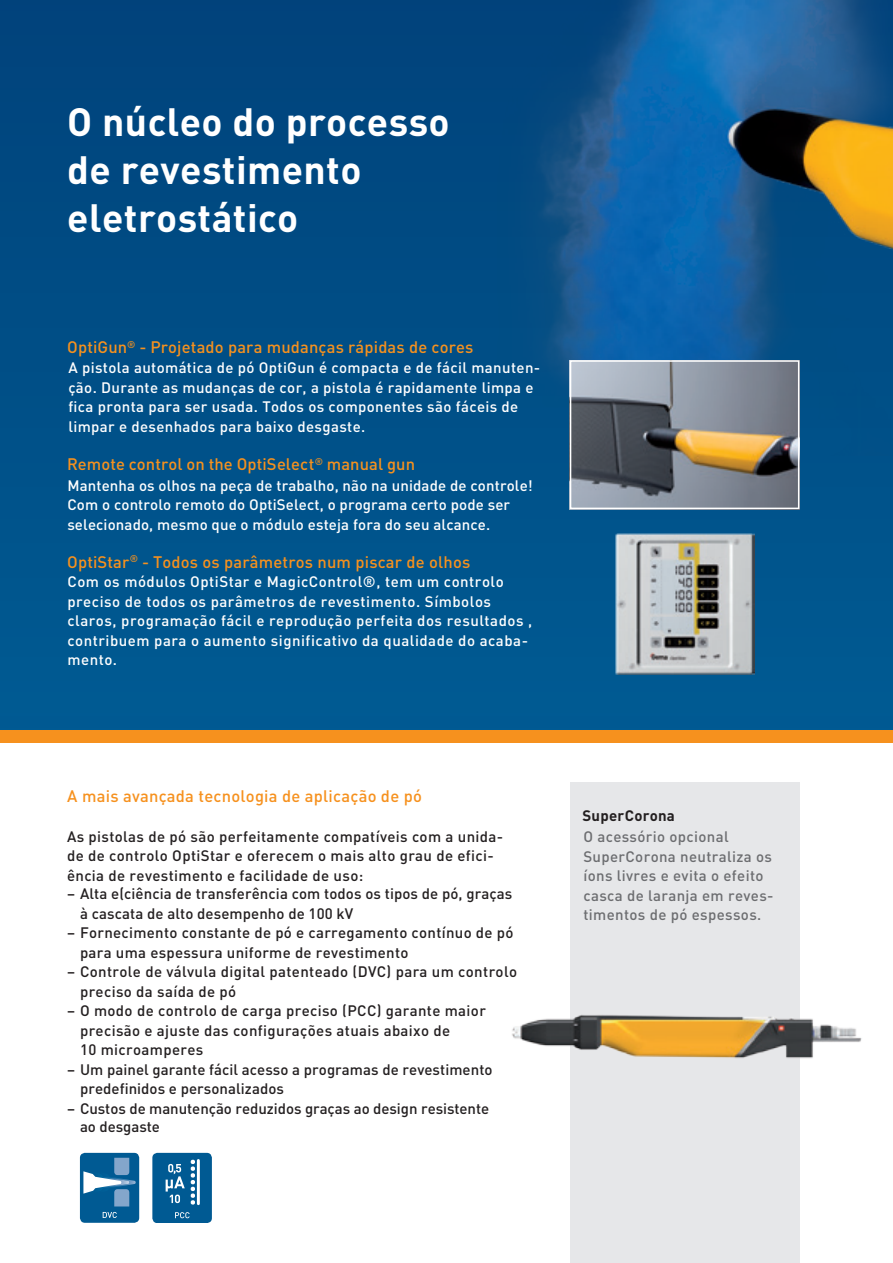
<style>
.page{position:relative;width:893px;height:1263px;background:#fff}
.page>*{position:absolute;margin:0;border:0;box-sizing:border-box;transform-origin:0 0}
.t1{font:700 39px/48px "DIN Pro";letter-spacing:.01em;color:#fff}
.t2{font:500 16.5px "DIN Pro";letter-spacing:.01em;color:#f6911e}
.t3{font:500 15px/19.5px "DIN Pro";letter-spacing:.02em;color:#231f20}
.t4{font:500 15px/19.5px "DIN Pro";letter-spacing:.025em;color:#fff}
.t5{font:500 15px/19.5px "DIN Pro";letter-spacing:.025em;color:#6c6d70}
.t6{font:500 15px/18px "DIN Pro";letter-spacing:-.005em;color:#231f20}
.t7{font:700 15px "DIN Pro";letter-spacing:.01em;color:#231f20}
</style>
<div class="page">
<div style="left:0;top:0;width:893px;height:737px;background:linear-gradient(to right,#004e86,#015991)"></div>
<div style="left:0;top:730px;width:893px;height:13px;background:#f6911e"></div>
<img style="left:350px;top:0;width:543px;height:455px">
<div style="left:570px;top:782px;width:229px;height:481px;background:#e6e7e9"></div>
<img style="left:573px;top:363px;width:223px;height:143px">
<img style="left:512px;top:989px;width:350px;height:105px">
<div style="left:80px;top:1153px;width:59px;height:70px;background:#005a93;border-radius:5px"></div>
<svg style="left:83px;top:1158px;width:53px;height:48px"></svg>
<svg style="left:103px;top:1212px;width:14px;height:6px"></svg>
<div style="left:152px;top:1153px;width:60px;height:70px;background:#005a93;border-radius:5px"></div>
<svg style="left:166px;top:1159px;width:29px;height:46px"></svg>
<hr style="left:197px;top:1160px;width:3px;height:44px;background:#fff">
<svg style="left:175px;top:1212px;width:15px;height:6px"></svg>
<div style="left:570px;top:360px;width:229px;height:149px;border:2px solid #fff"></div>
<img style="left:614px;top:533px;width:141px;height:141px">
<h1 class="t1" style="left:67px;top:97px;width:384px">O núcleo do processo de revestimento eletrostático</h1>
<p class="t2" style="left:67px;top:336px;width:408px">OptiGun<sup>®</sup> - Projetado para mudanças rápidas de cores</p>
<p class="t4" style="left:68px;top:358px;width:473px">A pistola automática de pó OptiGun é compacta e de fácil manuten&shy;ção. Durante as mudanças de cor, a pistola é rapidamente limpa e fica pronta para ser usada. Todos os componentes são fáceis de limpar e desenhados para baixo desgaste.</p>
<p class="t2" style="left:67px;top:453px;width:349px">Remote control on the OptiSelect<sup>®</sup> manual gun</p>
<p class="t4" style="left:67px;top:475px;width:467px">Mantenha os olhos na peça de trabalho, não na unidade de controle!<br>Com o controlo remoto do OptiSelect, o programa certo pode ser selecionado, mesmo que o módulo esteja fora do seu alcance.</p>
<p class="t2" style="left:67px;top:551px;width:404px">OptiStar<sup>®</sup> - Todos os parâmetros num piscar de olhos</p>
<p class="t4" style="left:67px;top:572px;width:466px">Com os módulos OptiStar e MagicControl®, tem um controlo preciso de todos os parâmetros de revestimento. Símbolos claros, programação fácil e reprodução perfeita dos resultados , contribuem para o aumento significativo da qualidade do acaba&shy;mento.</p>
<p class="t2" style="left:67px;top:785px;width:356px">A mais avançada tecnologia de aplicação de pó</p>
<p class="t7" style="left:583px;top:806px;width:94px">SuperCorona</p>
<p class="t3" style="left:67px;top:826px;width:438px">As pistolas de pó são perfeitamente compatíveis com a unida&shy;de de controlo OptiStar e oferecem o mais alto grau de efici&shy;ência de revestimento e facilidade de uso:</p>
<p class="t5" style="left:583px;top:826px;width:192px">O acessório opcional<br>SuperCorona neutraliza os íons livres e evita o efeito casca de laranja em reves&shy;timentos de pó espessos.</p>
<p class="t3" style="left:80px;top:883px;width:434px;text-indent:-13px">– Alta eficiência de transferência com todos os tipos de pó, graças à cascata de alto desempenho de 100 kV</p>
<p class="t3" style="left:80px;top:922px;width:435px;text-indent:-13px">– Fornecimento constante de pó e carregamento contínuo de pó para uma espessura uniforme de revestimento</p>
<p class="t3" style="left:80px;top:961px;width:439px;text-indent:-13px">– Controle de válvula digital patenteado (DVC) para um controlo preciso da saída de pó</p>
<p class="t3" style="left:80px;top:1000px;width:407px;text-indent:-13px">– O modo de controlo de carga preciso (PCC) garante maior precisão e ajuste das configurações atuais abaixo de<br>10 microamperes</p>
<p class="t3" style="left:80px;top:1059px;width:414px;text-indent:-13px">– Um painel garante fácil acesso a programas de revestimento predefinidos e personalizados</p>
<p class="t6" style="left:80px;top:1099px;width:411px;text-indent:-13px">– Custos de manutenção reduzidos graças ao design resistente ao desgaste</p>
</div>
